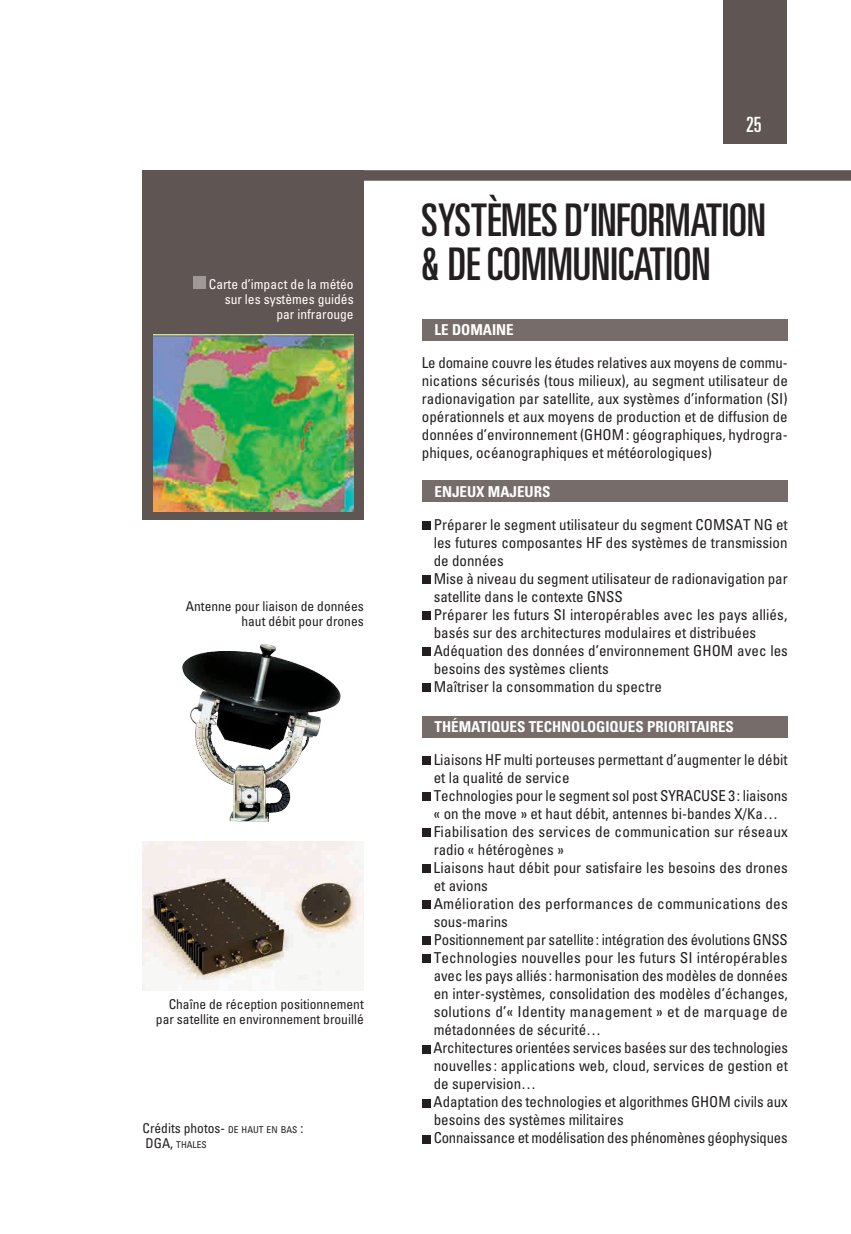
<style>
.page{position:relative;width:851px;height:1234px;background:#fff}
.page>*{position:absolute;margin:0;border:0;box-sizing:border-box;transform-origin:0 0}
.t1{font:ultra-condensed 45px/43.5px "Univers LT Std";color:#231f20}
.t2{font:ultra-condensed 21px "Univers LT Std";color:#fff}
.t3{font:condensed 15px/18px "Univers LT Std";color:#231f20}
.t4{font:700 condensed 15px "Univers LT Std";color:#fff}
.t5{font:condensed 13.5px/15px "Univers LT Std";color:#231f20;text-align:right}
.t6{font:condensed 13.5px/15px "Univers LT Std";color:#fff;text-align:right}
.t7{font:condensed 9.45px "Univers LT Std";color:#231f20}
.s1{font-size:9.45px}
.s2{font-style:inherit}
.s3{font-size:13.5px}
</style>
<div class="page">
<div style="left:723px;top:0;width:64px;height:144px;background:#5f5552"></div>
<div style="left:142px;top:170px;width:222px;height:350px;background:#5f5552"></div>
<div style="left:142px;top:170px;width:708px;height:11px;background:#5f5552"></div>
<div style="left:193px;top:276px;width:13px;height:13px;background:#a09896"></div>
<img style="left:154px;top:334px;width:199px;height:177px">
<img style="left:182px;top:644px;width:159px;height:178px">
<img style="left:142px;top:841px;width:222px;height:149px">
<div style="left:422px;top:319px;width:365px;height:21px;background:#766d6a"></div>
<div style="left:422px;top:521px;width:8px;height:9px;background:#231f20"></div>
<div style="left:422px;top:575px;width:8px;height:9px;background:#231f20"></div>
<div style="left:422px;top:611px;width:8px;height:9px;background:#231f20"></div>
<div style="left:422px;top:647px;width:8px;height:9px;background:#231f20"></div>
<div style="left:422px;top:683px;width:8px;height:9px;background:#231f20"></div>
<div style="left:422px;top:480px;width:365px;height:22px;background:#766d6a"></div>
<div style="left:422px;top:756px;width:8px;height:9px;background:#231f20"></div>
<div style="left:422px;top:792px;width:8px;height:9px;background:#231f20"></div>
<div style="left:422px;top:828px;width:8px;height:9px;background:#231f20"></div>
<div style="left:422px;top:864px;width:8px;height:9px;background:#231f20"></div>
<div style="left:422px;top:900px;width:8px;height:9px;background:#231f20"></div>
<div style="left:422px;top:936px;width:8px;height:9px;background:#231f20"></div>
<div style="left:422px;top:954px;width:8px;height:9px;background:#231f20"></div>
<div style="left:422px;top:1044px;width:8px;height:9px;background:#231f20"></div>
<div style="left:422px;top:1098px;width:8px;height:9px;background:#231f20"></div>
<div style="left:422px;top:1134px;width:8px;height:9px;background:#231f20"></div>
<div style="left:422px;top:715px;width:365px;height:22px;background:#766d6a"></div>
<p class="t6" style="left:209px;top:276px;width:146px">Carte d’impact de la météo sur les systèmes guidés par infrarouge</p>
<p class="t5" style="left:186px;top:598px;width:179px">Antenne pour liaison de données haut débit pour drones</p>
<p class="t5" style="left:156px;top:995px;width:209px">Chaîne de réception positionnement par satellite en environnement brouillé</p>
<p class="t5" style="left:142px;top:1120px;width:162px;text-align:left">Crédits photos- <span class="s1">DE HAUT EN BAS</span> :<br><span class="s2">DGA</span></p>
<p class="t7" style="left:170px;top:1138px;width:38px"><span class="s3">,</span> THALES</p>
<h2 class="t2" style="left:745px;top:113px;width:17px">25</h2>
<h1 class="t1" style="left:421px;top:198px;width:346px">SYSTÈMES D’INFORMATION &amp; DECOMMUNICATION</h1>
<p class="t4" style="left:434px;top:320px;width:36px">LE DOMAI</p>
<p class="t4" style="left:496px;top:320px;width:18px">NE</p>
<p class="t3" style="left:422px;top:353px;width:367px;text-align:justify">Le domaine couvre les études relatives aux moyens de commu&shy;nications sécurisés (tous milieux), au segment utilisateur de radionavigation par satellite, aux systèmes d’information (SI) opérationnels et aux moyens de production et de diffusion de données d’environnement (GHOM: géographiques, hydrogra&shy;phiques, océanographiques et météorologiques)</p>
<p class="t4" style="left:434px;top:482px;width:64px">ENJEUX MAJE</p>
<p class="t4" style="left:524px;top:482px;width:18px">URS</p>
<p class="t3" style="left:433px;top:515px;width:356px">Préparer le segment utilisateur du segment COMSAT NG et les futures composantes HF des systèmes de transmission de données<br>Mise à niveau du segment utilisateur de radionavigation par satellite dans le contexte GNSS<br>Préparer les futurs SI interopérables avec les pays alliés, basés sur des architectures modulaires et distribuées Adéquation des données d’environnement GHOM avec les besoins des systèmes clients<br>Maîtriser la consommation du spectre</p>
<p class="t4" style="left:434px;top:717px;width:34px">THÉMATIQ</p>
<p class="t4" style="left:500px;top:717px;width:155px">UES TECHNOLOGIQUES PRIORITAIRES</p>
<p class="t3" style="left:433px;top:750px;width:356px">Liaisons HF multi porteuses permettant d’augmenter le débit et la qualité de service<br>Technologies pour le segment sol post SYRACUSE 3: liaisons « on the move » et haut débit, antennes bi-bandes X/Ka… Fiabilisation des services de communication sur réseaux radio « hétérogènes »<br>Liaisons haut débit pour satisfaire les besoins des drones et avions<br>Amélioration des performances de communications des sous-marins<br>Positionnement par satellite: intégration des évolutions GNSS Technologies nouvelles pour les futurs SI intéropérables avec les pays alliés : harmonisation des modèles de données en inter-systèmes, consolidation des modèles d’échanges, solutions d’« Identity management » et de marquage de métadonnées de sécurité…<br>Architectures orientées services basées sur des technologies nouvelles : applications web, cloud, services de gestion et de supervision…<br>Adaptation des technologies et algorithmes GHOM civils aux besoins des systèmes militaires<br>Connaissance et modélisation des phénomènes géophysiques</p>
</div>
